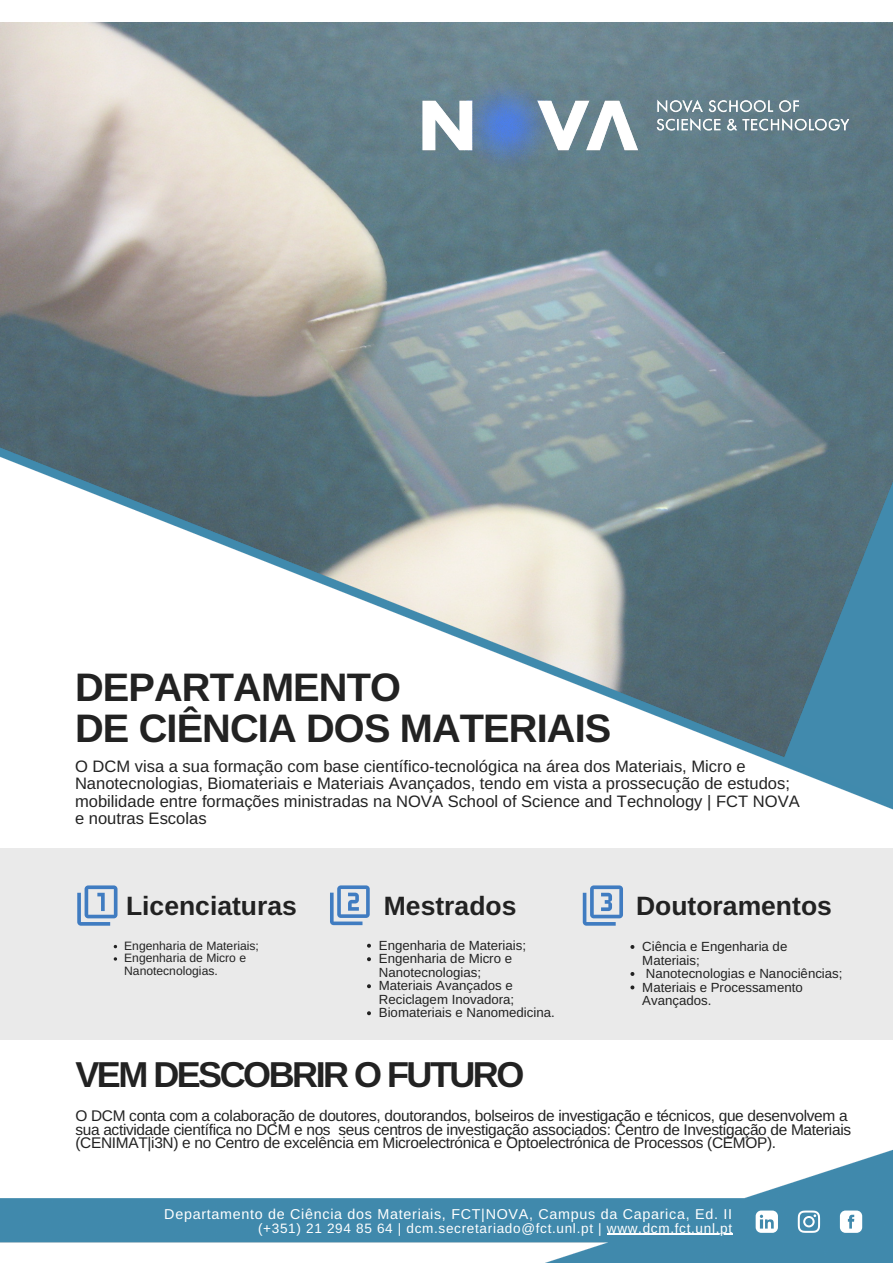
<style>
.page{position:relative;width:893px;height:1263px;background:#fff}
.page>*{position:absolute;margin:0;border:0;box-sizing:border-box;transform-origin:0 0}
.t1{font:700 39.75px "Arimo";letter-spacing:-.02em;color:#222}
.t2{font:700 36px "Arimo";letter-spacing:-.07em;color:#222}
.t3{font:700 26.47px "Arimo";color:#222}
.t4{font:16.58px/17.5px "Arimo";color:#222}
.t5{font:15.45px/13.5px "Arimo";letter-spacing:-.02em;color:#222}
.t6{font:14.33px "Arimo";letter-spacing:.05em;color:#fff}
.t7{font:13.58px "Arimo";letter-spacing:.05em;color:#fff}
.t8{font:13.27px/13.5px "Arimo";color:#222}
.t9{font:12.15px/12.4px "Arimo";color:#222}
</style>
<div class="page">
<img style="left:0;top:23px;width:893px;height:403px">
<div style="left:0;top:848px;width:893px;height:192px;background:#eaeaea"></div>
<img style="left:0;top:426px;width:893px;height:384px">
<img style="left:0;top:1149px;width:893px;height:114px">
<svg style="left:77px;top:885px;width:40px;height:41px"></svg>
<svg style="left:330px;top:885px;width:40px;height:40px"></svg>
<svg style="left:583px;top:885px;width:40px;height:41px"></svg>
<img style="left:393px;top:22px;width:486px;height:275px">
<svg style="left:114px;top:957px;width:3px;height:4px"></svg>
<svg style="left:367px;top:944px;width:4px;height:4px"></svg>
<svg style="left:367px;top:957px;width:4px;height:4px"></svg>
<svg style="left:367px;top:984px;width:4px;height:4px"></svg>
<svg style="left:367px;top:1011px;width:4px;height:4px"></svg>
<svg style="left:630px;top:945px;width:4px;height:4px"></svg>
<svg style="left:630px;top:972px;width:4px;height:4px"></svg>
<svg style="left:630px;top:985px;width:4px;height:4px"></svg>
<hr style="left:607px;top:1234px;width:126px;height:1px;background:#fff">
<svg style="left:755px;top:1210px;width:23px;height:23px"></svg>
<svg style="left:798px;top:1210px;width:22px;height:23px"></svg>
<svg style="left:840px;top:1210px;width:22px;height:23px"></svg>
<p class="t1" style="left:75px;top:665px;width:327px">DEPARTAMENTO</p>
<p class="t1" style="left:75px;top:706px;width:538px">DE CIÊNCIA DOS MATERIAIS</p>
<p class="t4" style="left:75px;top:757px;width:726px">O DCM visa a sua formação com base científico-tecnológica na área dos Materiais, Micro e Nanotecnologias, Biomateriais e Materiais Avançados, tendo em vista a prossecução de estudos; mobilidade entre formações ministradas na NOVA School of Science and Technology | FCT NOVA e noutras Escolas</p>
<p class="t3" style="left:126px;top:891px;width:172px">Licenciaturas</p>
<p class="t3" style="left:384px;top:891px;width:134px">Mestrados</p>
<p class="t3" style="left:636px;top:891px;width:197px">Doutoramentos</p>
<p class="t9" style="left:124px;top:939px;width:136px">Engenharia de Materiais;</p>
<p class="t9" style="left:124px;top:952px;width:123px">Engenharia de Micro e<br>Nanotecnologias.</p>
<p class="t8" style="left:379px;top:938px;width:149px">Engenharia de Materiais;</p>
<p class="t8" style="left:379px;top:952px;width:135px">Engenharia de Micro e<br>Nanotecnologias;</p>
<p class="t8" style="left:379px;top:979px;width:137px">Materiais Avançados e<br>Reciclagem Inovadora;</p>
<p class="t8" style="left:379px;top:1006px;width:177px">Biomateriais e Nanomedicina.</p>
<p class="t8" style="left:642px;top:940px;width:147px">Ciência e Engenharia de<br>Materiais;</p>
<p class="t8" style="left:646px;top:967px;width:198px">Nanotecnologias e Nanociências;</p>
<p class="t8" style="left:642px;top:980px;width:162px">Materiais e Processamento<br>Avançados.</p>
<p class="t2" style="left:75px;top:1054px;width:450px">VEM DESCOBRIR O FUTURO</p>
<p class="t5" style="left:75px;top:1109px;width:777px">O DCM conta com a colaboração de doutores, doutorandos, bolseiros de investigação e técnicos, que desenvolvem a sua actividade científica no DCM e nos seus centros de investigação associados: Centro de Investigação de Materiais (CENIMAT|i3N) e no Centro de excelência em Microelectrónica e Optoelectrónica de Processos (CEMOP).</p>
<p class="t6" style="left:164px;top:1206px;width:569px">Departamento de Ciência dos Materiais, FCT|NOVA, Campus da Caparica, Ed. II</p>
<p class="t7" style="left:258px;top:1220px;width:475px">(+351) 21 294 85 64 | dcm.secretariado@fct.unl.pt | www.dcm.fct.unl.pt</p>
</div>
